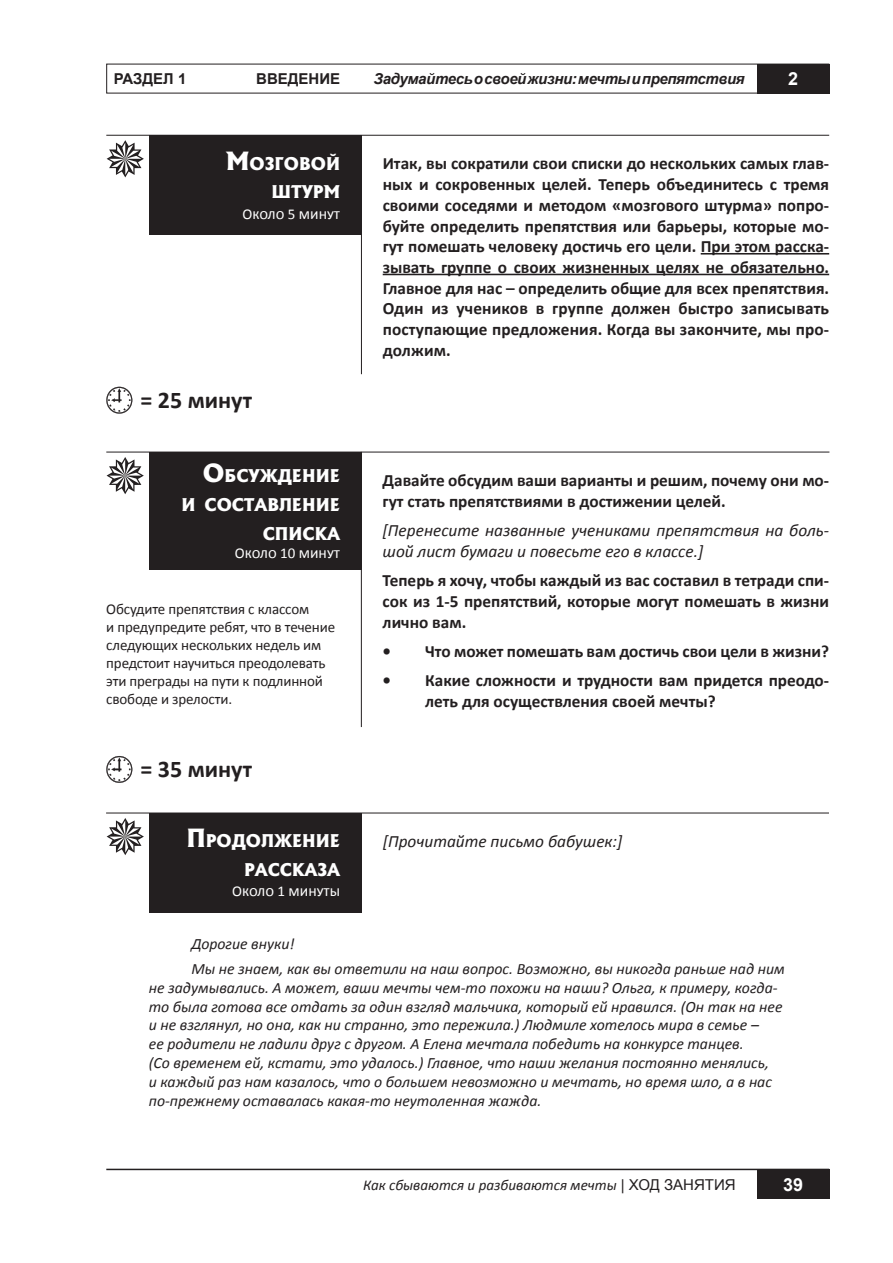
<style>
.page{position:relative;width:893px;height:1263px;background:#fff}
.page>*{position:absolute;margin:0;border:0;box-sizing:border-box;transform-origin:0 0}
.t1{font:700 24px "Calibri";color:#231f20}
.t2{font:700 18px "Arial";color:#fff}
.t3{font:700 17.25px/20.7px "Calibri";color:#231f20}
.t4{font:italic 17.25px/20.7px "Calibri";color:#231f20}
.t5{font:800 16.8px/28.8px "Albertus";color:#fff}
.t6{font:italic 15.75px/18.9px "Calibri";color:#231f20}
.t7{font:15px/18px "Calibri";letter-spacing:-.01em;color:#231f20}
.t8{font:italic 700 15px "Arial";letter-spacing:-.025em;color:#231f20}
.t9{font:italic 15px "Calibri";color:#231f20}
.t10{font:15px "Calibri";color:#fff}
.t11{font:700 15px "Arial";color:#231f20}
.s1{font-size:24px}
.s2{font-family:"Arial";font-style:normal}
</style>
<div class="page">
<div style="left:757px;top:1169px;width:72px;height:30px;background:#231f20"></div>
<hr style="left:106px;top:1169px;width:723px;height:1px;background:#231f20">
<div style="left:757px;top:64px;width:72px;height:29px;background:#231f20"></div>
<svg style="left:107px;top:457px;width:37px;height:37px"></svg>
<svg style="left:107px;top:140px;width:37px;height:37px"></svg>
<svg style="left:106px;top:756px;width:26px;height:27px"></svg>
<hr style="left:361px;top:135px;width:1px;height:239px;background:#231f20">
<svg style="left:107px;top:818px;width:37px;height:37px"></svg>
<div style="left:149px;top:813px;width:212px;height:99px;background:#231f20"></div>
<hr style="left:106px;top:452px;width:723px;height:1px;background:#231f20">
<hr style="left:106px;top:135px;width:723px;height:1px;background:#231f20">
<div style="left:149px;top:452px;width:212px;height:118px;background:#231f20"></div>
<svg style="left:106px;top:387px;width:26px;height:27px"></svg>
<hr style="left:701px;top:253px;width:128px;height:2px;background:#231f20">
<hr style="left:383px;top:274px;width:446px;height:1px;background:#231f20">
<div style="left:149px;top:135px;width:212px;height:100px;background:#231f20"></div>
<hr style="left:106px;top:813px;width:723px;height:1px;background:#231f20">
<hr style="left:361px;top:452px;width:1px;height:275px;background:#231f20">
<p class="t11" style="left:114px;top:69px;width:74px">раздел 1</p>
<p class="t11" style="left:256px;top:69px;width:85px">Введение</p>
<p class="t8" style="left:373px;top:69px;width:373px">Задумайтесь о своей жизни: мечты и препятствия</p>
<p class="t2" style="left:788px;top:67px;width:12px">2</p>
<p class="t5" style="left:226px;top:149px;width:73px"><span class="s1">М</span>озгово</p>
<p class="t5" style="left:326px;top:149px;width:16px">й</p>
<p class="t5" style="left:272px;top:178px;width:56px">штурм</p>
<p class="t10" style="left:242px;top:204px;width:99px">Около 5 минут</p>
<p class="t1" style="left:141px;top:385px;width:113px">= 25 минут</p>
<p class="t5" style="left:182px;top:462px;width:147px;text-indent:21px"><span class="s1">О</span>бсуждение и состав</p>
<p class="t5" style="left:279px;top:490px;width:49px">ление</p>
<p class="t5" style="left:263px;top:519px;width:14px">списка</p>
<p class="t10" style="left:235px;top:543px;width:107px">Около 10 минут</p>
<p class="t7" style="left:106px;top:600px;width:230px">Обсудите препятствия с классом<br>и предупредите ребят, что в течение следующих нескольких недель им предстоит научиться преодолевать эти преграды на пути к подлинной свободе и зрелости.</p>
<p class="t1" style="left:141px;top:754px;width:113px">= 35 минут</p>
<p class="t5" style="left:244px;top:826px;width:85px;text-indent:-58px"><span class="s1">П</span>родолжение рассказа</p>
<p class="t10" style="left:232px;top:882px;width:110px">Около 1 минуты</p>
<p class="t3" style="left:383px;top:153px;width:448px;text-align:justify">Итак, вы сократили свои списки до нескольких самых глав&shy;ных и сокровенных целей. Теперь объединитесь с тремя своими соседями и методом «мозгового штурма» попро&shy;буйте определить препятствия или барьеры, которые мо&shy;гут помешать человеку достичь его цели. При этом расска&shy;зывать группе о своих жизненных целях не обязательно.<br>Главное для нас – определить общие для всех препятствия.<br>Один из учеников в группе должен быстро записывать поступающие предложения. Когда вы закончите, мы про&shy;должим.</p>
<p class="t3" style="left:383px;top:470px;width:448px">Давайте обсудим ваши варианты и решим, почему они мо&shy;гут стать препятствиями в достижении целей.</p>
<p class="t4" style="left:383px;top:520px;width:448px">[Перенесите названные учениками препятствия на боль&shy;шой лист бумаги и повесьте его в классе.]</p>
<p class="t3" style="left:383px;top:570px;width:448px;text-align:justify">Теперь я хочу, чтобы каждый из вас составил в тетради спи&shy;сок из 1-5 препятствий, которые могут помешать в жизни лично вам.</p>
<p class="t3" style="left:383px;top:641px;width:448px">• Что может помешать вам достичь свои цели в жизни?</p>
<p class="t3" style="left:425px;top:670px;width:406px;text-indent:-43px">• Какие сложности и трудности вам придется преодо&shy;леть для осуществления своей мечты?</p>
<p class="t4" style="left:383px;top:830px;width:241px">[Прочитайте письмо бабушек:]</p>
<p class="t6" style="left:191px;top:931px;width:595px;line-height:24.3px">Дорогие внуки!<br>Мы не знаем, как вы ответили на наш вопрос. Возможно, вы никогда раньше над ним</p>
<p class="t6" style="left:149px;top:977px;width:635px">не задумывались. А может, ваши мечты чем-то похожи на наши? Ольга, к примеру, когда&shy;то была готова все отдать за один взгляд мальчика, который ей нравился. (Он так на нее и не взглянул, но она, как ни странно, это пережила.) Людмиле хотелось мира в семье –<br>ее родители не ладили друг с другом. А Елена мечтала победить на конкурсе танцев.<br>(Со временем ей, кстати, это удалось.) Главное, что наши желания постоянно менялись,<br>и каждый раз нам казалось, что о большем невозможно и мечтать, но время шло, а в нас по-прежнему оставалась какая-то неутоленная жажда.</p>
<p class="t9" style="left:363px;top:1175px;width:374px">Как сбываются и разбиваются мечты <span class="s2">| ход занятия</span></p>
<p class="t2" style="left:783px;top:1172px;width:22px">39</p>
</div>
